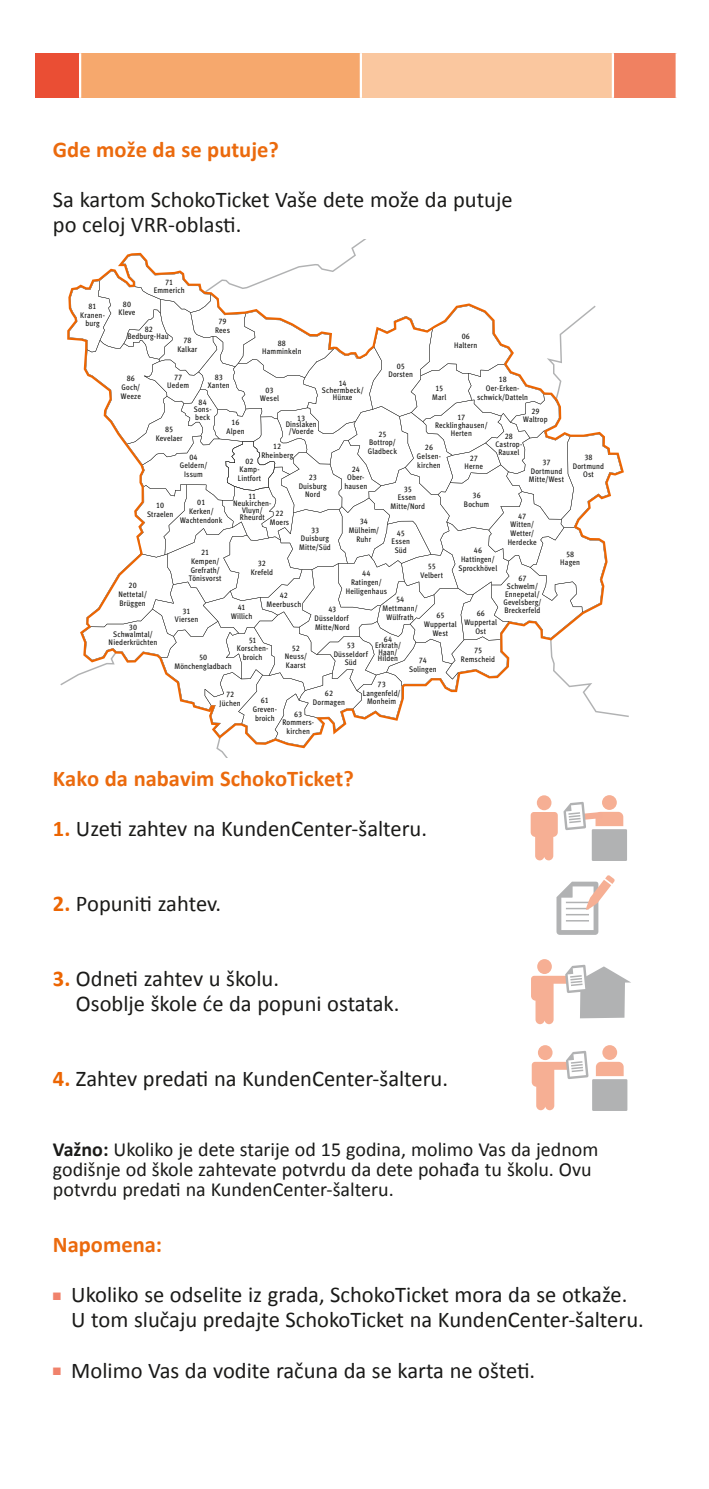
<style>
.page{position:relative;width:709px;height:1489px;background:#fff}
.page>*{position:absolute;margin:0;border:0;box-sizing:border-box;transform-origin:0 0}
.t1{font:22.5px/25px "Calibri";color:#1a1a18}
.t2{font:700 22.5px "Calibri";color:#eb6a0d}
.t3{font:20px/20px "Calibri";color:#1a1a18}
.t4{font:8px/8.8px "Meta Cond Medium LF";letter-spacing:.015em;color:#1a1a18;text-align:center}
.s1{font-weight:700;color:#ec6502}
.s2{font-weight:700}
.s3{font-family:"European Pi Three";font-size:12.5px;color:#f0826b}
</style>
<div class="page">
<svg style="left:67px;top:253px;width:557px;height:495px"></svg>
<div style="left:35px;top:53px;width:45px;height:45px;background:#ea4e34"></div>
<div style="left:80px;top:53px;width:281px;height:45px;background:#f6a86d"></div>
<div style="left:361px;top:53px;width:252px;height:45px;background:#fac79f"></div>
<div style="left:613px;top:53px;width:63px;height:45px;background:#f08161"></div>
<hr style="left:79px;top:53px;width:2px;height:45px;background:#fff">
<hr style="left:675px;top:53px;width:3px;height:45px;background:#fff">
<hr style="left:360px;top:53px;width:2px;height:45px;background:#fff">
<hr style="left:612px;top:53px;width:2px;height:45px;background:#fff">
<svg style="left:556px;top:875px;width:59px;height:59px"></svg>
<div style="left:592px;top:1079px;width:35px;height:31px;background:#b1b2b3"></div>
<div style="left:602px;top:1045px;width:15px;height:14px;background:#f6af94;border-radius:50%"></div>
<svg style="left:596px;top:1061px;width:27px;height:15px"></svg>
<svg style="left:531px;top:1045px;width:57px;height:65px"></svg>
<div style="left:592px;top:829px;width:35px;height:32px;background:#b1b2b3"></div>
<div style="left:602px;top:795px;width:15px;height:14px;background:#f6af94;border-radius:50%"></div>
<div style="left:537px;top:795px;width:14px;height:15px;background:#f6af94;border-radius:50%"></div>
<svg style="left:530px;top:801px;width:93px;height:59px"></svg>
<svg style="left:531px;top:959px;width:100px;height:65px"></svg>
<h1 class="t2" style="left:53px;top:135px;width:227px">Gde može da se putuje?</h1>
<h1 class="t1" style="left:53px;top:187px;width:461px">Sa kartom SchokoTicket Vaše dete može da putuje po celoj VRR-oblasti.</h1>
<p class="t4" style="left:154px;top:279px;width:32px;line-height:7.2px">71<br>Emmerich</p>
<p class="t4" style="left:118px;top:299px;width:18px">80<br>Kleve</p>
<p class="t4" style="left:80px;top:301px;width:26px">81<br>Kranen&shy;burg</p>
<p class="t4" style="left:215px;top:317px;width:16px">79<br>Rees</p>
<p class="t4" style="left:127px;top:325px;width:43px;line-height:7.2px">82<br>Bedburg-Hau</p>
<p class="t4" style="left:121px;top:374px;width:22px">86<br>Goch/<br>Weeze</p>
<p class="t4" style="left:454px;top:332px;width:25px">06<br>Haltern</p>
<p class="t4" style="left:177px;top:335px;width:21px">78<br>Kalkar</p>
<p class="t4" style="left:262px;top:338px;width:41px">88<br>Hamminkeln</p>
<p class="t4" style="left:388px;top:361px;width:26px">05<br>Dorsten</p>
<p class="t4" style="left:167px;top:372px;width:23px">77<br>Uedem</p>
<p class="t4" style="left:208px;top:372px;width:23px">83<br>Xanten</p>
<p class="t4" style="left:432px;top:384px;width:16px">15<br>Marl</p>
<p class="t4" style="left:477px;top:375px;width:53px">18<br>Oer-Erken&shy;schwick/Datteln</p>
<p class="t4" style="left:523px;top:406px;width:26px">29<br>Waltrop</p>
<p class="t4" style="left:322px;top:380px;width:43px;line-height:6.5px">14<br>Schermbeck/<br>Hünxe</p>
<p class="t4" style="left:260px;top:385px;width:20px">03<br>Wesel</p>
<p class="t4" style="left:194px;top:398px;width:19px;line-height:7.2px">84<br>Sons&shy;beck</p>
<p class="t4" style="left:435px;top:413px;width:54px;line-height:8px">17<br>Recklinghausen/<br>Herten</p>
<p class="t4" style="left:286px;top:415px;width:33px;line-height:6.5px">13<br>Dinslaken /Voerde</p>
<p class="t4" style="left:227px;top:418px;width:19px">16<br>Alpen</p>
<p class="t4" style="left:156px;top:425px;width:28px">85<br>Kevelaer</p>
<p class="t4" style="left:368px;top:429px;width:31px">25<br>Bottrop/<br>Gladbeck</p>
<p class="t4" style="left:495px;top:432px;width:28px;line-height:8px">28<br>Castrop-<br>Rauxel</p>
<p class="t4" style="left:261px;top:442px;width:33px">12<br>Rheinberg</p>
<p class="t4" style="left:417px;top:443px;width:26px">26<br>Gelsen&shy;kirchen</p>
<p class="t4" style="left:390px;top:484px;width:36px">35<br>Essen<br>Mitte/Nord</p>
<p class="t4" style="left:464px;top:490px;width:27px">36<br>Bochum</p>
<p class="t4" style="left:180px;top:452px;width:29px">04<br>Geldern/<br>Issum</p>
<p class="t4" style="left:464px;top:453px;width:20px">27<br>Herne</p>
<p class="t4" style="left:529px;top:457px;width:37px">37<br>Dortmund<br>Mitte/West</p>
<p class="t4" style="left:572px;top:452px;width:33px">38<br>Dortmund<br>Ost</p>
<p class="t4" style="left:238px;top:456px;width:25px">02<br>Kamp-<br>Lintfort</p>
<p class="t4" style="left:344px;top:464px;width:24px">24<br>Ober&shy;hausen</p>
<p class="t4" style="left:299px;top:472px;width:30px">23<br>Duisburg<br>Nord</p>
<p class="t4" style="left:299px;top:525px;width:33px">33<br>Duisburg<br>Mitte/Süd</p>
<p class="t4" style="left:233px;top:492px;width:40px;line-height:7.2px">11<br>Neukirchen-<br>Vluyn/<br>Rheurdt</p>
<p class="t4" style="left:180px;top:498px;width:44px">01<br>Kerken/<br>Wachtendonk</p>
<p class="t4" style="left:147px;top:500px;width:28px">10<br>Straelen</p>
<p class="t4" style="left:270px;top:509px;width:21px">22<br>Moers</p>
<p class="t4" style="left:507px;top:511px;width:31px">47<br>Witten/<br>Wetter/<br>Herdecke</p>
<p class="t4" style="left:349px;top:517px;width:32px">34<br>Mülheim/<br>Ruhr</p>
<p class="t4" style="left:391px;top:528px;width:20px">45<br>Essen<br>Süd</p>
<p class="t4" style="left:458px;top:546px;width:40px">46<br>Hattingen/<br>Sprockhövel</p>
<p class="t4" style="left:189px;top:548px;width:34px">21<br>Kempen/<br>Grefrath/<br>Tönisvorst</p>
<p class="t4" style="left:560px;top:549px;width:21px">58<br>Hagen</p>
<p class="t4" style="left:251px;top:558px;width:24px">32<br>Krefeld</p>
<p class="t4" style="left:420px;top:562px;width:24px">55<br>Velbert</p>
<p class="t4" style="left:346px;top:569px;width:43px">44<br>Ratingen/<br>Heiligenhaus</p>
<p class="t4" style="left:503px;top:574px;width:40px;line-height:8px">67<br>Schwelm/<br>Ennepetal/<br>Gevelsberg/<br>Breckerfeld</p>
<p class="t4" style="left:118px;top:580px;width:30px">20<br>Nettetal/<br>Brüggen</p>
<p class="t4" style="left:266px;top:590px;width:36px">42<br>Meerbusch</p>
<p class="t4" style="left:382px;top:595px;width:37px">54<br>Mettmann/<br>Wülfrath</p>
<p class="t4" style="left:375px;top:635px;width:27px;line-height:6.5px">64<br>Erkrath/<br>Haan/<br>Hilden</p>
<p class="t4" style="left:409px;top:655px;width:29px">74<br>Solingen</p>
<p class="t4" style="left:175px;top:606px;width:25px">31<br>Viersen</p>
<p class="t4" style="left:231px;top:602px;width:23px">41<br>Willich</p>
<p class="t4" style="left:174px;top:653px;width:59px">50<br>Mönchengladbach</p>
<p class="t4" style="left:314px;top:605px;width:37px">43<br>Düsseldorf<br>Mitte/Nord</p>
<p class="t4" style="left:464px;top:609px;width:34px">66<br>Wuppertal<br>Ost</p>
<p class="t4" style="left:424px;top:611px;width:34px">65<br>Wuppertal<br>West</p>
<p class="t4" style="left:109px;top:623px;width:50px;line-height:7.2px">30<br>Schwalmtal/<br>Niederkrüchten</p>
<p class="t4" style="left:237px;top:635px;width:33px">51<br>Korschen&shy;broich</p>
<p class="t4" style="left:285px;top:643px;width:24px">52<br>Neuss/<br>Kaarst</p>
<p class="t4" style="left:253px;top:695px;width:26px">61<br>Greven&shy;broich</p>
<p class="t4" style="left:334px;top:640px;width:36px">53<br>Düsseldorf<br>Süd</p>
<p class="t4" style="left:461px;top:645px;width:36px">75<br>Remscheid</p>
<p class="t4" style="left:313px;top:688px;width:34px">62<br>Dormagen</p>
<p class="t4" style="left:363px;top:679px;width:39px">73<br>Langenfeld/<br>Monheim</p>
<p class="t4" style="left:220px;top:689px;width:23px">72<br>Jüchen</p>
<p class="t4" style="left:282px;top:709px;width:33px">63<br>Rommers&shy;kirchen</p>
<h1 class="t2" style="left:53px;top:764px;width:302px">Kako da nabavim SchokoTicket?</h1>
<h1 class="t1" style="left:53px;top:816px;width:376px"><span class="s1">1.</span> Uzeti zahtev na KundenCenter-šalteru.</h1>
<h1 class="t1" style="left:53px;top:891px;width:170px"><span class="s1">2.</span> Popuniti zahtev.</h1>
<h1 class="t1" style="left:76px;top:966px;width:325px;text-indent:-23px"><span class="s1">3.</span> Odneti zahtev u školu.<br>Osoblje škole će da popuni ostatak.</h1>
<h1 class="t1" style="left:53px;top:1066px;width:397px"><span class="s1">4.</span> Zahtev predati na KundenCenter-šalteru.</h1>
<h2 class="t3" style="left:53px;top:1139px;width:547px"><span class="s2">Važno:</span> Ukoliko je dete starije od 15 godina, molimo Vas da jednom godišnje od škole zahtevate potvrdu da dete pohađa tu školu. Ovu potvrdu predati na KundenCenter-šalteru.</h2>
<h1 class="t2" style="left:53px;top:1230px;width:111px">Napomena:</h1>
<h1 class="t1" style="left:71px;top:1282px;width:574px;text-indent:-18px"><span class="s3">K</span> Ukoliko se odselite iz grada, SchokoTicket mora da se otkaže.<br>U tom slučaju predajte SchokoTicket na KundenCenter-šalteru.</h1>
<h1 class="t1" style="left:53px;top:1357px;width:484px"><span class="s3">K</span> Molimo Vas da vodite računa da se karta ne ošteti.</h1>
</div>
